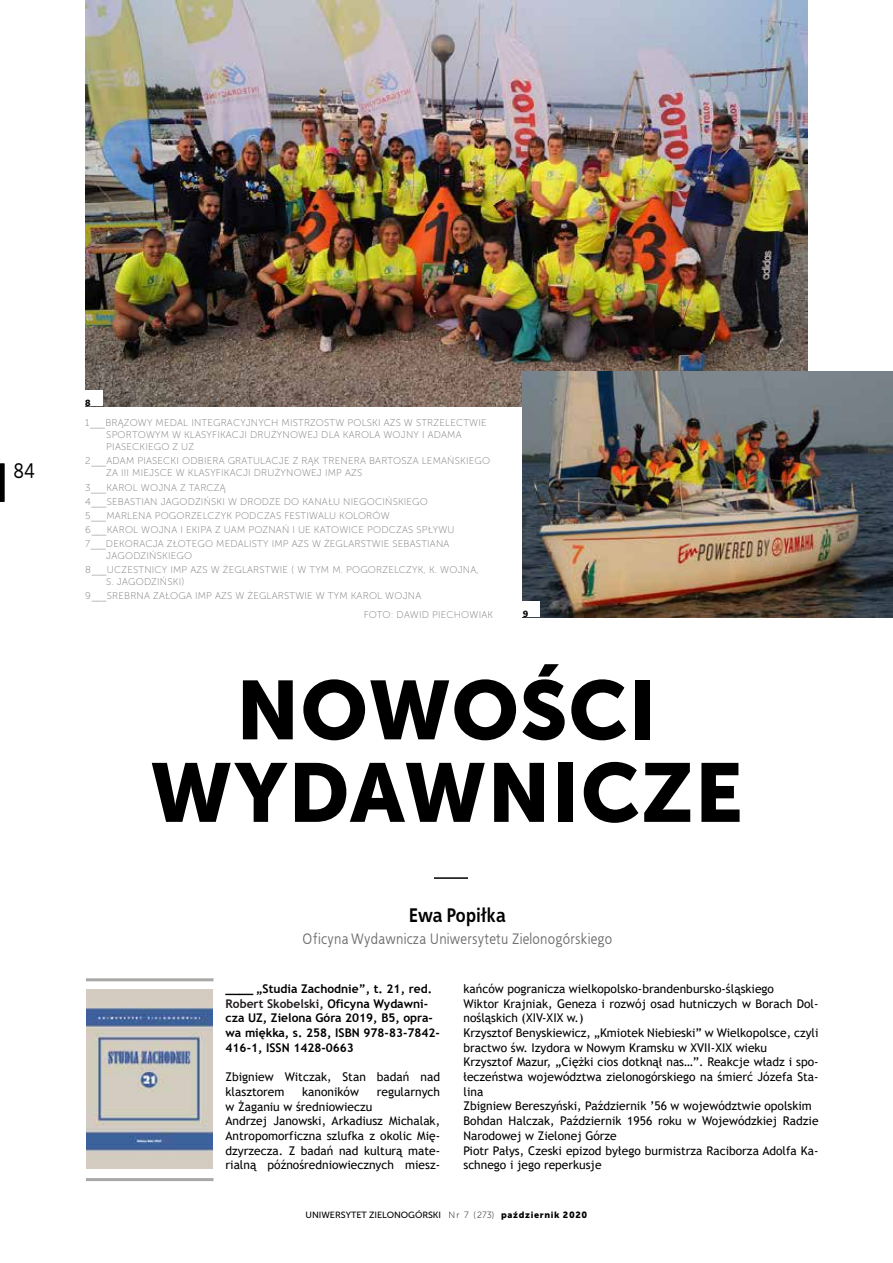
<style>
.page{position:relative;width:893px;height:1263px;background:#fff}
.page>*{position:absolute;margin:0;border:0;box-sizing:border-box;transform-origin:0 0}
.t1{font:82.5px/82.5px "Museo Sans 900";letter-spacing:.01em;color:#000;text-align:center}
.t2{font:21px "EFN Bureau OT";color:#000}
.t3{font:700 19.5px "EFN Bureau OT";letter-spacing:.01em;color:#000}
.t4{font:15px "EFN Bureau OT";letter-spacing:.025em;color:#706f6f}
.t5{font:12px/14.7px "Trebuchet MS";color:#000}
.t6{font:700 12px/14.7px "Trebuchet MS";color:#000}
.t7{font:9.75px/14.1px "Museo Sans 100";letter-spacing:.02em;color:#777776}
.t8{font:9px "Museo Sans 500";letter-spacing:-.005em;color:#000}
.t9{font:900 9px "Frutiger LT Pro";color:#000}
.s1{font-family:"EFN Bureau OT";color:#7f7e7e}
.s2{font-family:"Trebuchet";font-style:italic;font-size:12.3px}
.s3{color:#221e1f}
.s4{font-family:"Museo Sans 100"}
.s5{font-family:"Museo Sans 900"}
</style>
<div class="page">
<hr style="left:0;top:463px;width:4px;height:39px;background:#000">
<hr style="left:434px;top:877px;width:34px;height:2px;background:#000">
<img style="left:87px;top:989px;width:126px;height:180px">
<hr style="left:86px;top:1178px;width:127px;height:3px;background:#a8a8a7">
<hr style="left:86px;top:978px;width:127px;height:3px;background:#a8a8a7">
<img style="left:85px;top:0;width:723px;height:406px">
<img style="left:523px;top:371px;width:370px;height:246px">
<div style="left:523px;top:601px;width:17px;height:16px;background:#fff"></div>
<div style="left:85px;top:390px;width:17px;height:16px;background:#fff"></div>
<h2 class="t2" style="left:13px;top:459px;width:23px">84</h2>
<p class="t9" style="left:85px;top:397px;width:7px">8</p>
<p class="t7" style="left:106px;top:417px;width:382px;line-height:12px;text-indent:-21px">1<span class="s1">___</span> BRĄZOWY MEDAL INTEGRACYJNYCH MISTRZOSTW POLSKI AZS W STRZELECTWIE<br>SPORTOWYM W KLASYFIKACJI DRUŻYNOWEJ DLA KAROLA WOJNY I ADAMA<br>PIASECKIEGO Z UZ</p>
<p class="t7" style="left:106px;top:455px;width:385px;line-height:12px;text-indent:-21px">2<span class="s1">___</span> ADAM PIASECKI ODBIERA GRATULACJE Z RĄK TRENERA BARTOSZA LEMAŃSKIEGO<br>ZA III MIEJSCE W KLASYFIKACJI DRUŻYNOWEJ IMP AZS</p>
<p class="t7" style="left:85px;top:480px;width:371px">3<span class="s1">___</span> KAROL WOJNA Z TARCZĄ<br>4<span class="s1">___</span> SEBASTIAN JAGODZIŃSKI W DRODZE DO KANAŁU NIEGOCIŃSKIEGO<br>5<span class="s1">___</span> MARLENA POGORZELCZYK PODCZAS FESTIWALU KOLORÓW<br>6<span class="s1">___</span> KAROL WOJNA I EKIPA Z UAM POZNAŃ I UE KATOWICE PODCZAS SPŁYWU 7<span class="s1">___</span> DEKORACJA ZŁOTEGO MEDALISTY IMP AZS W ŻEGLARSTWIE SEBASTIANA</p>
<p class="t7" style="left:85px;top:549px;width:395px;text-indent:21px">JAGODZIŃSKIEGO<br>8<span class="s1">___</span> UCZESTNICY IMP AZS W ŻEGLARSTWIE ( W TYM M. POGORZELCZYK, K. WOJNA,</p>
<p class="t7" style="left:85px;top:575px;width:338px;text-indent:21px">S. JAGODZIŃSKI)<br>9<span class="s1">___</span> SREBRNA ZAŁOGA IMP AZS W ŻEGLARSTWIE W TYM KAROL WOJNA</p>
<p class="t7" style="left:364px;top:608px;width:131px">FOTO: DAWID PIECHOWIAK</p>
<p class="t9" style="left:523px;top:609px;width:7px">9</p>
<h1 class="t1" style="left:150px;top:669px;width:595px">NOWOŚCI<br>WYDAWNICZE</h1>
<h3 class="t3" style="left:409px;top:902px;width:98px">Ewa Popiłka</h3>
<p class="t4" style="left:303px;top:930px;width:311px">Oficyna Wydawnicza Uniwersytetu Zielonogórskiego</p>
<p class="t5" style="left:463px;top:981px;width:357px">kańców pogranicza wielkopolsko-brandenbursko-śląskiego<br>Wiktor Krajniak, Geneza i rozwój osad hutniczych w Borach Dol&shy;nośląskich (XIV-XIX w.)<br>Krzysztof Benyskiewicz, „Kmiotek Niebieski” w Wielkopolsce, czyli bractwo św. Izydora w Nowym Kramsku w XVII-XIX wieku Krzysztof Mazur, „Ciężki cios dotknął nas…”. Reakcje władz i spo&shy;łeczeństwa województwa zielonogórskiego na śmierć Józefa Sta&shy;lina<br>Zbigniew Bereszyński, Październik ’56 w województwie opolskim Bohdan Halczak, Październik 1956 roku w Wojewódzkiej Radzie Narodowej w Zielonej Górze<br>Piotr Pałys, Czeski epizod byłego burmistrza Raciborza Adolfa Ka&shy;schnego i jego reperkusje</p>
<p class="t6" style="left:226px;top:981px;width:216px"><span class="s2">____</span> „Studia Zachodnie”, t. 21, red.<br><span class="s3">Robert Skobelski,</span> Oficyna Wydawni&shy;cza UZ, Zielona Góra 2019, B5, opra&shy;wa miękka, s. 258, ISBN 978-83-7842- 416-1, ISSN 1428-0663</p>
<p class="t5" style="left:226px;top:1069px;width:216px">Zbigniew Witczak, Stan badań nad klasztorem</p>
<p class="t5" style="left:302px;top:1084px;width:58px">kanoników</p>
<p class="t5" style="left:377px;top:1084px;width:65px">regularnych</p>
<p class="t5" style="left:226px;top:1099px;width:216px">w Żaganiu w średniowieczu<br>Andrzej Janowski, Arkadiusz Michalak, Antropomorficzna szlufka z okolic Mię&shy;dzyrzecza. Z badań nad kulturą mate&shy;rialną późnośredniowiecznych miesz-</p>
<p class="t8" style="left:306px;top:1210px;width:283px">UNIWERSYTET ZIELONOGÓRSKI <span class="s4">Nr 7 (273)</span> <span class="s5">październik 2020</span></p>
</div>
